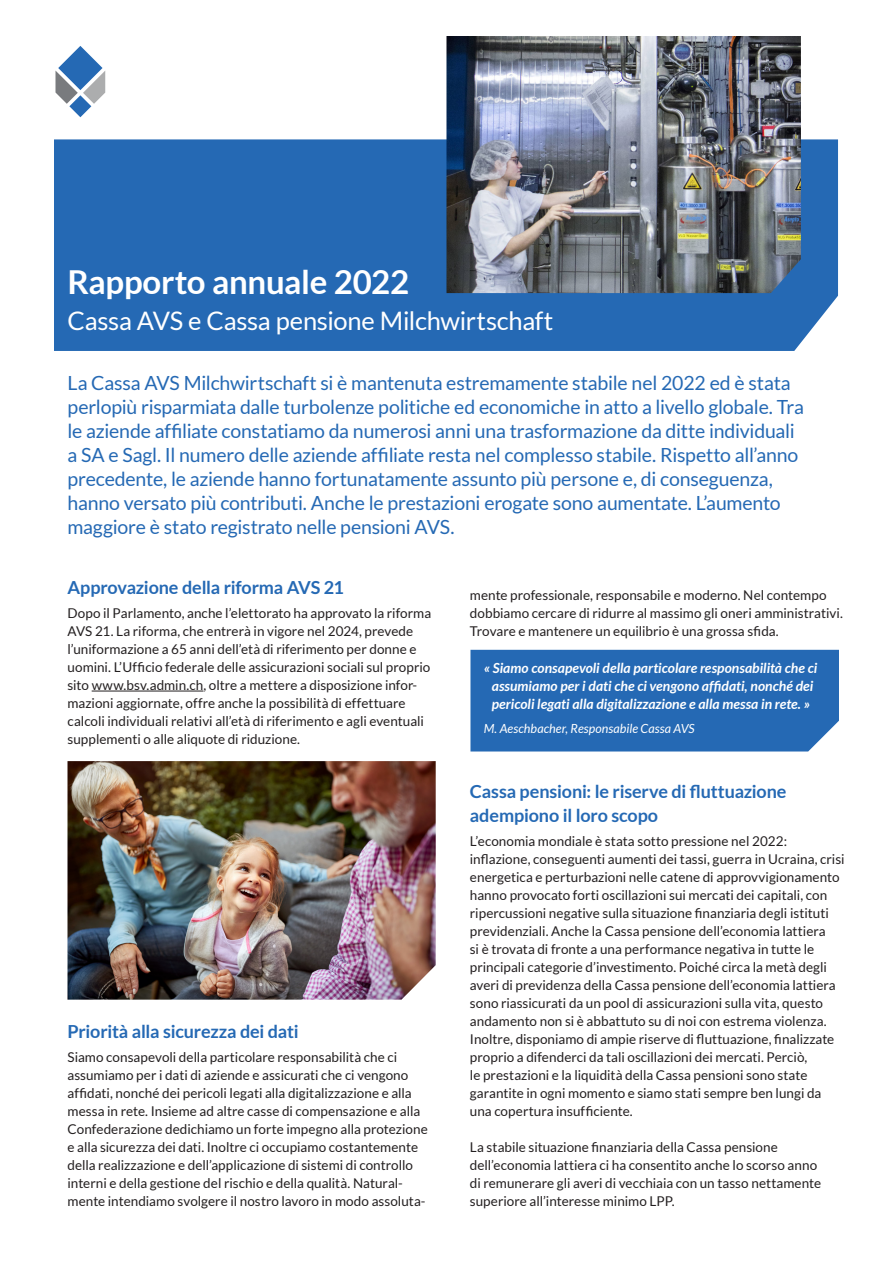
<style>
.page{position:relative;width:893px;height:1263px;background:#fff}
.page>*{position:absolute;margin:0;border:0;box-sizing:border-box;transform-origin:0 0}
.t1{font:700 33px "Lato";letter-spacing:-.01em;color:#fff}
.t2{font:25.5px "Lato";letter-spacing:-.01em;color:#fff}
.t3{font:19.5px/24px "Lato";letter-spacing:-.01em;color:#2569b4}
.t4{font:700 18px "Lato";letter-spacing:-.01em;color:#2569b4}
.t5{font:italic 700 13.95px "Lato";color:#fff}
.t6{font:13.5px/18px "Lato";color:#231f20}
.t7{font:italic 12.6px "Lato";letter-spacing:.005em;color:#fff}
</style>
<div class="page">
<div style="left:54px;top:139px;width:784px;height:212px;background:#2569b4"></div>
<img style="left:446px;top:36px;width:355px;height:257px">
<hr style="left:92px;top:691px;width:111px;height:1px;background:#231f20">
<img style="left:68px;top:761px;width:368px;height:239px">
<svg style="left:56px;top:46px;width:49px;height:71px"></svg>
<div style="left:470px;top:650px;width:369px;height:101px;background:#2569b4"></div>
<p class="t1" style="left:68px;top:263px;width:343px">Rapporto annuale 2022</p>
<p class="t2" style="left:68px;top:307px;width:487px">Cassa AVS e Cassa pensione Milchwirtschaft</p>
<p class="t3" style="left:68px;top:371px;width:738px">La Cassa AVS Milchwirtschaft si è mantenuta estremamente stabile nel 2022 ed è stata perlopiù risparmiata dalle turbolenze politiche ed economiche in atto a livello globale. Tra le aziende affiliate constatiamo da numerosi anni una trasformazione da ditte individuali a SA e Sagl. Il numero delle aziende affiliate resta nel complesso stabile. Rispetto all’anno precedente, le aziende hanno fortunatamente assunto più persone e, di conseguenza, hanno versato più contributi. Anche le prestazioni erogate sono aumentate. L’aumento maggiore è stato registrato nelle pensioni AVS.</p>
<p class="t4" style="left:68px;top:577px;width:278px">Approvazione della riforma AVS 21</p>
<p class="t6" style="left:68px;top:604px;width:365px">Dopo il Parlamento, anche l’elettorato ha approvato la riforma AVS 21. La riforma, che entrerà in vigore nel 2024, prevede l’uniformazione a 65 anni dell’età di riferimento per donne e uomini. L’Ufficio federale delle assicurazioni sociali sul proprio sito www.bsv.admin.ch, oltre a mettere a disposizione infor&shy;mazioni aggiornate, offre anche la possibilità di effettuare calcoli individuali relativi all’età di riferimento e agli eventuali supplementi o alle aliquote di riduzione.</p>
<p class="t4" style="left:68px;top:1021px;width:233px">Priorità alla sicurezza dei dati</p>
<p class="t6" style="left:68px;top:1048px;width:362px">Siamo consapevoli della particolare responsabilità che ci assumiamo per i dati di aziende e assicurati che ci vengono affidati, nonché dei pericoli legati alla digitalizzazione e alla messa in rete. Insieme ad altre casse di compensazione e alla Confederazione dedichiamo un forte impegno alla protezione e alla sicurezza dei dati. Inoltre ci occupiamo costantemente della realizzazione e dell’applicazione di sistemi di controllo interni e della gestione del rischio e della qualità. Natural&shy;mente intendiamo svolgere il nostro lavoro in modo assoluta-</p>
<p class="t6" style="left:470px;top:586px;width:375px">mente professionale, responsabile e moderno. Nel contempo dobbiamo cercare di ridurre al massimo gli oneri amministrativi.<br>Trovare e mantenere un equilibrio è una grossa sfida.</p>
<p class="t5" style="left:484px;top:660px;width:335px">« Siamo consapevoli della particolare responsabilità che ci</p>
<p class="t5" style="left:492px;top:678px;width:323px">assumiamo per i dati che ci vengono affidati, nonché dei</p>
<p class="t5" style="left:492px;top:696px;width:320px">pericoli legati alla digitalizzazione e alla messa in rete. »</p>
<p class="t7" style="left:484px;top:721px;width:212px">M. Aeschbacher, Responsabile Cassa AVS</p>
<p class="t4" style="left:470px;top:781px;width:318px">Cassa pensioni: le riserve di fluttuazione</p>
<p class="t4" style="left:470px;top:805px;width:190px">adempiono il loro scopo</p>
<p class="t6" style="left:470px;top:832px;width:376px">L’economia mondiale è stata sotto pressione nel 2022: inflazione, conseguenti aumenti dei tassi, guerra in Ucraina, crisi energetica e perturbazioni nelle catene di approvvigionamento hanno provocato forti oscillazioni sui mercati dei capitali, con ripercussioni negative sulla situazione finanziaria degli istituti previdenziali. Anche la Cassa pensione dell’economia lattiera<br>si è trovata di fronte a una performance negativa in tutte le principali categorie d’investimento. Poiché circa la metà degli averi di previdenza della Cassa pensione dell’economia lattiera sono riassicurati da un pool di assicurazioni sulla vita, questo andamento non si è abbattuto su di noi con estrema violenza.<br>Inoltre, disponiamo di ampie riserve di fluttuazione, finalizzate proprio a difenderci da tali oscillazioni dei mercati. Perciò,<br>le prestazioni e la liquidità della Cassa pensioni sono state garantite in ogni momento e siamo stati sempre ben lungi da una copertura insufficiente.</p>
<p class="t6" style="left:470px;top:1138px;width:353px">La stabile situazione finanziaria della Cassa pensione dell’economia lattiera ci ha consentito anche lo scorso anno di remunerare gli averi di vecchiaia con un tasso nettamente superiore all’interesse minimo LPP.</p>
</div>
